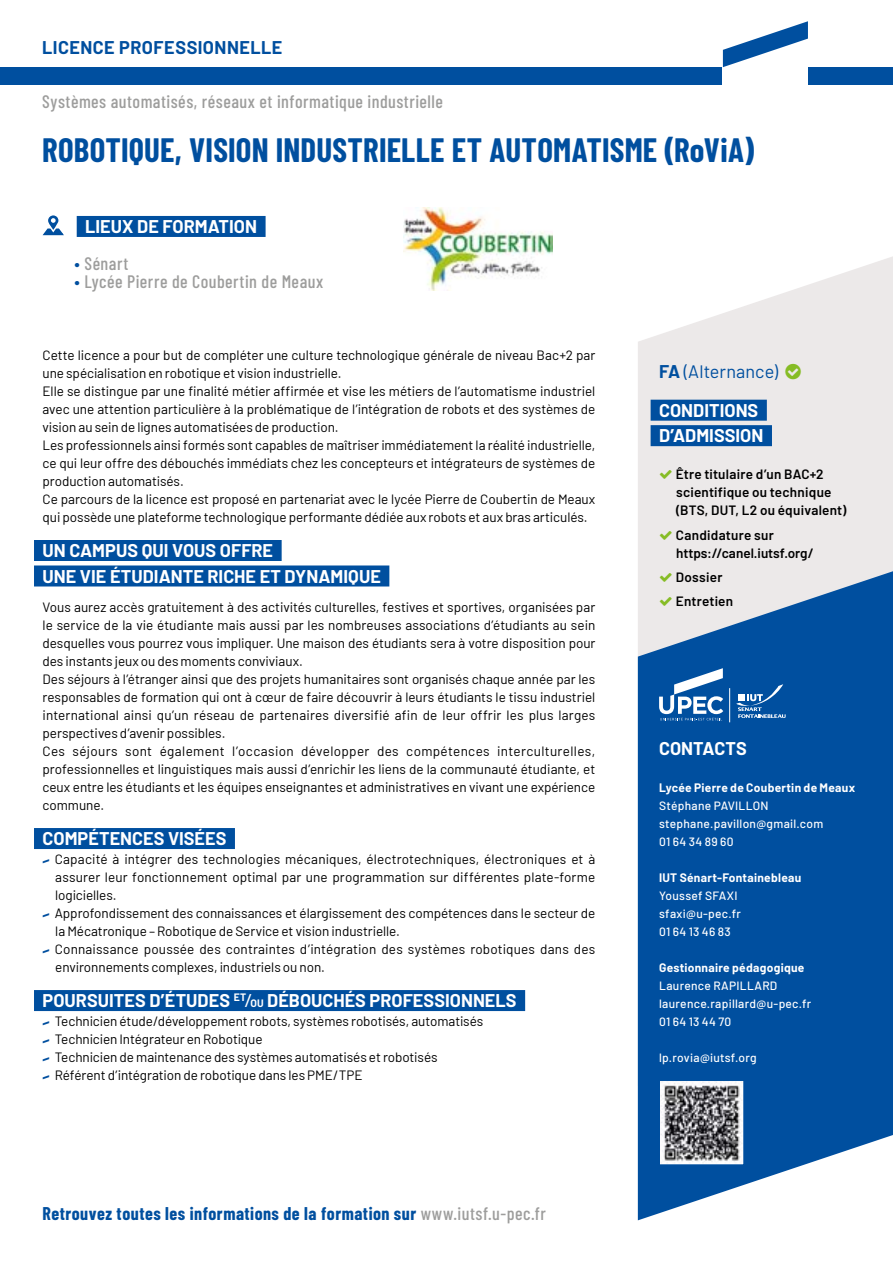
<style>
.page{position:relative;width:893px;height:1263px;background:#fff}
.page>*{position:absolute;margin:0;border:0;box-sizing:border-box;transform-origin:0 0}
.t1{font:700 33px "Barlow Condensed";letter-spacing:.005em;color:#004f9f}
.t2{font:700 18px/25.5px "Barlow";color:#fff}
.t3{font:500 18px "Barlow Condensed";letter-spacing:.025em;color:#9d9d9c}
.t4{font:700 18px "Barlow Condensed";letter-spacing:.025em;color:#004f9f}
.t5{font:18px/39px "Barlow";letter-spacing:.005em;color:#004f9f}
.t6{font:700 18px "Barlow";letter-spacing:.025em;color:#004f9f}
.t7{font:13.5px/18px "Barlow";letter-spacing:-.005em;color:#000}
.t8{font:600 13.5px/18px "Barlow";letter-spacing:.015em;color:#000}
.t9{font:500 12px/18px "Barlow";letter-spacing:.025em;color:#fff}
.t10{font:700 12px "Barlow";letter-spacing:.02em;color:#fff}
.s1{color:#004f9f}
.s2{font-family:"Roboto Slab";font-size:23.85px;color:#004f9f}
.s3{font-style:italic}
.s4{font-size:10.5px}
.s5{font-weight:500;color:#9d9d9c}
.s6{font-weight:700}
.s7{font-weight:700;color:#fff}
</style>
<div class="page">
<svg style="left:638px;top:256px;width:255px;height:315px;fill:#ece9e9"></svg>
<img style="left:404px;top:207px;width:149px;height:84px">
<div style="left:651px;top:400px;width:116px;height:21px;background:#004f9f"></div>
<div style="left:651px;top:425px;width:121px;height:21px;background:#004f9f"></div>
<div style="left:77px;top:216px;width:189px;height:21px;background:#004f9f"></div>
<div style="left:34px;top:540px;width:248px;height:21px;background:#004f9f"></div>
<div style="left:34px;top:565px;width:355px;height:21px;background:#004f9f"></div>
<div style="left:34px;top:828px;width:201px;height:21px;background:#004f9f"></div>
<div style="left:34px;top:990px;width:491px;height:21px;background:#004f9f"></div>
<svg style="left:42px;top:215px;width:22px;height:21px"></svg>
<div style="left:0;top:67px;width:893px;height:17px;background:#004f9f"></div>
<div style="left:723px;top:65px;width:85px;height:21px;background:#fff"></div>
<svg style="left:723px;top:21px;width:85px;height:46px"></svg>
<svg style="left:638px;top:571px;width:255px;height:649px;background:#2366ab"></svg>
<div style="left:651px;top:738px;width:104px;height:21px;background:#004f9f"></div>
<svg style="left:659px;top:668px;width:64px;height:52px"></svg>
<hr style="left:729px;top:688px;width:1px;height:34px;background:#fff">
<svg style="left:736px;top:684px;width:50px;height:34px;background:#3171b1"></svg>
<img style="left:661px;top:1082px;width:81px;height:81px">
<div style="left:659px;top:1080px;width:85px;height:85px;border:1px solid #004f9f"></div>
<svg style="left:785px;top:364px;width:16px;height:15px"></svg>
<svg style="left:660px;top:470px;width:12px;height:9px"></svg>
<svg style="left:660px;top:530px;width:12px;height:9px"></svg>
<svg style="left:660px;top:573px;width:12px;height:9px"></svg>
<svg style="left:660px;top:597px;width:12px;height:9px"></svg>
<h2 class="t6" style="left:42px;top:34px;width:242px">LICENCE PROFESSIONNELLE</h2>
<h2 class="t3" style="left:42px;top:89px;width:402px">Systèmes automatisés, réseaux et informatique industrielle</h2>
<h1 class="t1" style="left:42px;top:127px;width:713px">ROBOTIQUE, VISION INDUSTRIELLE ET AUTOMATISME (RoViA)</h1>
<h2 class="t2" style="left:85px;top:213px;width:173px">LIEUX DE FORMATION</h2>
<h2 class="t3" style="left:75px;top:251px;width:55px"><span class="s1">•</span> Sénart</h2>
<h2 class="t3" style="left:75px;top:269px;width:250px"><span class="s1">•</span> Lycée Pierre de Coubertin de Meaux</h2>
<p class="t7" style="left:43px;top:345px;width:554px">Cette licence a pour but de compléter une culture technologique générale de niveau Bac+2 par une spécialisation en robotique et vision industrielle.<br>Elle se distingue par une finalité métier affirmée et vise les métiers de l’automatisme industriel avec une attention particulière à la problématique de l’intégration de robots et des systèmes de vision au sein de lignes automatisées de production.<br>Les professionnels ainsi formés sont capables de maîtriser immédiatement la réalité industrielle, ce qui leur offre des débouchés immédiats chez les concepteurs et intégrateurs de systèmes de production automatisés.<br>Ce parcours de la licence est proposé en partenariat avec le lycée Pierre de Coubertin de Meaux qui possède une plateforme technologique performante dédiée aux robots et aux bras articulés.</p>
<h2 class="t2" style="left:43px;top:537px;width:340px">UN CAMPUS QUI VOUS OFFRE<br>UNE VIE ÉTUDIANTE RICHE ET DYNAMIQUE</h2>
<p class="t7" style="left:43px;top:597px;width:554px">Vous aurez accès gratuitement à des activités culturelles, festives et sportives, organisées par le service de la vie étudiante mais aussi par les nombreuses associations d’étudiants au sein desquelles vous pourrez vous impliquer. Une maison des étudiants sera à votre disposition pour des instants jeux ou des moments conviviaux.<br>Des séjours à l’étranger ainsi que des projets humanitaires sont organisés chaque année par les responsables de formation qui ont à cœur de faire découvrir à leurs étudiants le tissu industriel international ainsi qu’un réseau de partenaires diversifié afin de leur offrir les plus larges perspectives d’avenir possibles.<br>Ces séjours sont également l’occasion développer des compétences interculturelles, professionnelles et linguistiques mais aussi d’enrichir les liens de la communauté étudiante, et ceux entre les étudiants et les équipes enseignantes et administratives en vivant une expérience commune.</p>
<h2 class="t2" style="left:43px;top:825px;width:185px">COMPÉTENCES VISÉES</h2>
<p class="t7" style="left:43px;top:849px;width:554px"><span class="s2">џ</span> Capacité à intégrer des technologies mécaniques, électrotechniques, électroniques et à</p>
<p class="t7" style="left:55px;top:867px;width:542px">assurer leur fonctionnement optimal par une programmation sur différentes plate-forme</p>
<p class="t7" style="left:55px;top:885px;width:63px">logicielles.</p>
<p class="t7" style="left:43px;top:903px;width:554px"><span class="s2">џ</span> Approfondissement des connaissances et élargissement des compétences dans le secteur de</p>
<p class="t7" style="left:55px;top:921px;width:346px">la Mécatronique – Robotique de Service et vision industrielle.</p>
<p class="t7" style="left:43px;top:939px;width:554px"><span class="s2">џ</span> Connaissance poussée des contraintes d’intégration des systèmes robotiques dans des</p>
<p class="t7" style="left:55px;top:957px;width:271px">environnements complexes, industriels ou non.</p>
<h2 class="t2" style="left:43px;top:987px;width:476px">POURSUITES D’ÉTUDES <sup>ET</sup><span class="s3">/</span><span class="s4">OU</span> DÉBOUCHÉS PROFESSIONNELS</h2>
<p class="t7" style="left:43px;top:1011px;width:442px"><span class="s2">џ</span> Technicien étude/développement robots, systèmes robotisés, automatisés <span class="s2">џ</span> Technicien Intégrateur en Robotique<br><span class="s2">џ</span> Technicien de maintenance des systèmes automatisés et robotisés<br><span class="s2">џ</span> Référent d’intégration de robotique dans les PME/TPE</p>
<h2 class="t4" style="left:43px;top:1201px;width:505px">Retrouvez toutes les informations de la formation sur <span class="s5">www.iutsf.u-pec.fr</span></h2>
<h2 class="t5" style="left:659px;top:351px;width:121px"><span class="s6">FA</span> (Alternance)<br><span class="s7">CONDITIONS</span></h2>
<h2 class="t2" style="left:659px;top:422px;width:106px">D’ADMISSION</h2>
<p class="t8" style="left:676px;top:464px;width:172px">Être titulaire d’un BAC+2 scientifique ou technique (BTS, DUT, L2 ou équivalent)</p>
<p class="t8" style="left:676px;top:525px;width:139px">Candidature sur https://canel.iutsf.org/</p>
<p class="t8" style="left:676px;top:564px;width:59px;line-height:24.5px">Dossier<br>Entretien</p>
<h2 class="t2" style="left:659px;top:735px;width:89px">CONTACTS</h2>
<p class="t10" style="left:659px;top:779px;width:198px">Lycée Pierre de Coubertin de Meaux</p>
<p class="t9" style="left:659px;top:796px;width:166px">Stéphane PAVILLON stephane.pavillon@gmail.com<br>01 64 34 89 60</p>
<p class="t10" style="left:659px;top:869px;width:144px">IUT Sénart-Fontainebleau</p>
<p class="t9" style="left:659px;top:886px;width:83px">Youssef SFAXI sfaxi@u-pec.fr<br>01 64 13 46 83</p>
<p class="t10" style="left:659px;top:959px;width:147px">Gestionnaire pédagogique</p>
<p class="t9" style="left:659px;top:976px;width:154px">Laurence RAPILLARD laurence.rapillard@u-pec.fr<br>01 64 13 44 70</p>
<p class="t9" style="left:659px;top:1048px;width:99px">lp.rovia@iutsf.org</p>
</div>
